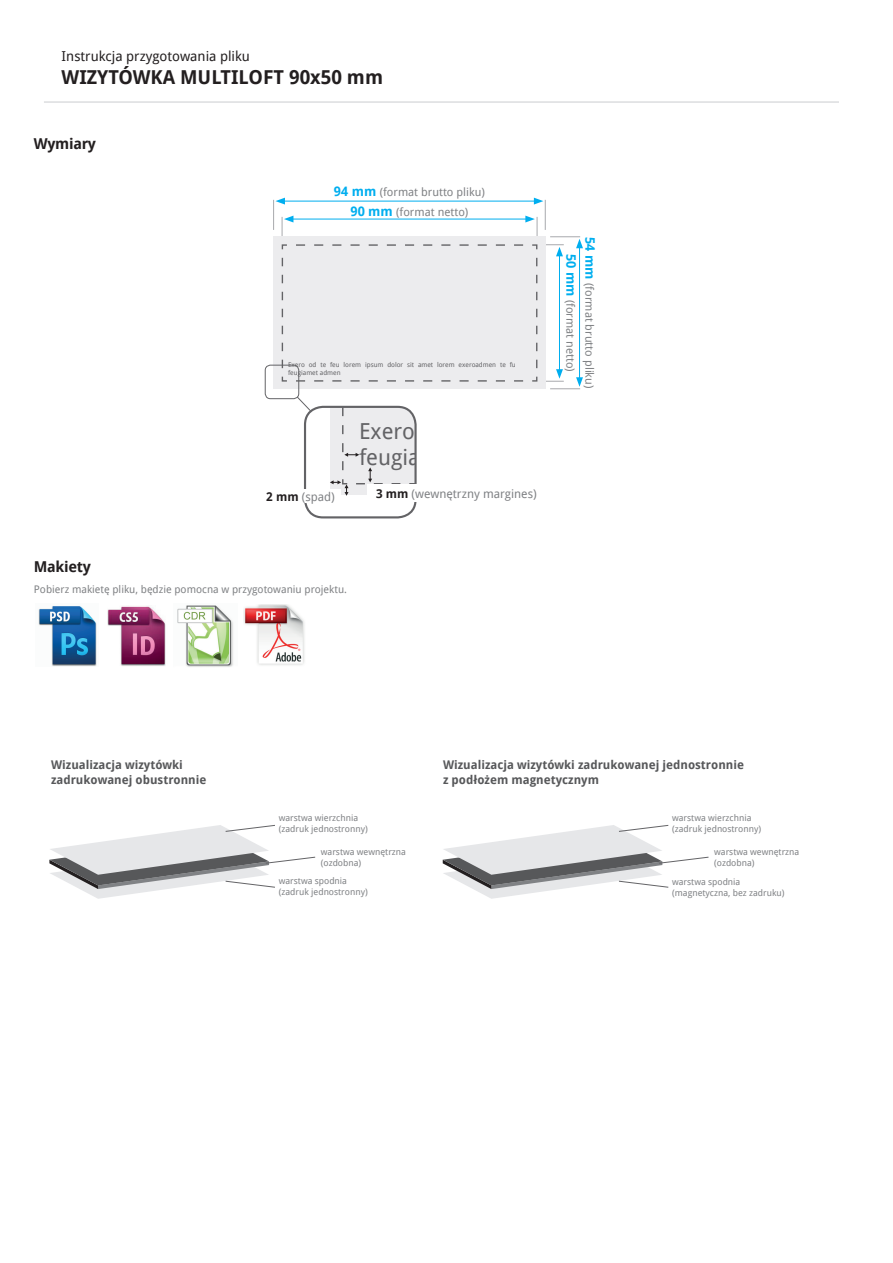
<style>
.page{position:relative;width:893px;height:1263px;background:#fff}
.page>*{position:absolute;margin:0;border:0;box-sizing:border-box;transform-origin:0 0}
.t1{font:22.05px/26.5px "Droid Sans";color:#636366}
.t2{font:700 19.2px "Droid Sans";color:#231f20}
.t3{font:700 15px "Droid Sans";letter-spacing:-.02em;color:#231f20}
.t4{font:13.65px "Droid Sans";color:#231f20}
.t5{font:700 12px/15px "Droid Sans";color:#57585a}
.t6{font:12px "Droid Sans";color:#808285}
.t7{font:11.4px/19.4px "Droid Sans";color:#808285;text-align:center}
.t8{font:10.5px "Droid Sans";color:#808285}
.t9{font:9px/10.8px "Droid Sans";color:#808285}
.t10{font:6.6px/7.9px "Droid Sans";color:#636366}
.s1{font-weight:700;font-size:13.05px;color:#00aeef}
.s2{font-weight:700;color:#231f20}
</style>
<div class="page">
<hr style="left:283px;top:201px;width:253px;height:1px;background:#00aeef">
<svg style="left:275px;top:198px;width:10px;height:7px"></svg>
<svg style="left:534px;top:198px;width:9px;height:7px"></svg>
<hr style="left:291px;top:219px;width:237px;height:1px;background:#00aeef">
<hr style="left:273px;top:200px;width:1px;height:30px;background:#a8a9ad">
<svg style="left:282px;top:216px;width:11px;height:20px"></svg>
<svg style="left:525px;top:216px;width:13px;height:20px"></svg>
<hr style="left:545px;top:200px;width:1px;height:30px;background:#a8a9ad">
<hr style="left:579px;top:246px;width:1px;height:134px;background:#00aeef">
<svg style="left:576px;top:377px;width:7px;height:10px"></svg>
<svg style="left:576px;top:239px;width:7px;height:9px"></svg>
<hr style="left:550px;top:388px;width:30px;height:1px;background:#a8a9ad">
<hr style="left:550px;top:236px;width:30px;height:1px;background:#a8a9ad">
<div style="left:273px;top:236px;width:273px;height:153px;background:#ececee"></div>
<svg style="left:281px;top:244px;width:283px;height:138px"></svg>
<div style="left:265px;top:365px;width:34px;height:34px;border:1px solid #636366;border-radius:5px"></div>
<svg style="left:296px;top:396px;width:16px;height:16px"></svg>
<div style="left:304px;top:406px;width:113px;height:112px;border:2px solid #636366;border-radius:18px"></div>
<div style="left:367px;top:485px;width:178px;height:17px;background:#fff"></div>
<svg style="left:330px;top:407px;width:86px;height:89px;background:#e5e5e7"></svg>
<div style="left:261px;top:489px;width:79px;height:14px;background:#fff"></div>
<hr style="left:44px;top:101px;width:795px;height:2px;background:#dcdddf">
<img style="left:177px;top:605px;width:56px;height:62px">
<img style="left:108px;top:606px;width:58px;height:60px">
<img style="left:244px;top:604px;width:61px;height:61px">
<img style="left:38px;top:606px;width:59px;height:60px">
<svg style="left:49px;top:824px;width:267px;height:75px"></svg>
<svg style="left:443px;top:825px;width:266px;height:74px"></svg>
<h3 class="t4" style="left:62px;top:47px;width:190px">Instrukcja przygotowania pliku</h3>
<h2 class="t2" style="left:62px;top:63px;width:323px">WIZYTÓWKA MultiLoft 90x50 mm</h2>
<h3 class="t3" style="left:34px;top:133px;width:64px">Wymiary</h3>
<h3 class="t3" style="left:34px;top:555px;width:58px">Makiety</h3>
<p class="t7" style="left:334px;top:182px;width:152px"><span class="s1">94 mm</span> (format brutto pliku)<br><span class="s1">90 mm</span> (format netto)</p>
<p class="t10" style="left:288px;top:360px;width:229px">Exero od te feu lorem ipsum dolor sit amet lorem exeroadmen te fu feugiamet admen</p>
<h3 class="t6" style="left:266px;top:488px;width:70px"><span class="s2">2 mm</span> (spad)</h3>
<h1 class="t1" style="left:359px;top:417px;width:101px">Exero od feugiamet</h1>
<h3 class="t6" style="left:376px;top:485px;width:162px"><span class="s2">3 mm</span> (wewnętrzny margines)</h3>
<p class="t8" style="left:34px;top:581px;width:315px">Pobierz makietę pliku, będzie pomocna w przygotowaniu projektu.</p>
<p class="t7" style="left:599px;top:237px;width:152px;rotate:90deg"><span class="s1">54 mm</span> (format brutto pliku)<br><span class="s1">50 mm</span> (format netto)</p>
<h3 class="t5" style="left:51px;top:757px;width:157px">Wizualizacja wizytówki zadrukowanej obustronnie</h3>
<h3 class="t5" style="left:443px;top:757px;width:302px">Wizualizacja wizytówki zadrukowanej jednostronnie z podłożem magnetycznym</h3>
<p class="t9" style="left:279px;top:812px;width:90px">warstwa wierzchnia (zadruk jednostronny)</p>
<p class="t9" style="left:672px;top:812px;width:90px">warstwa wierzchnia (zadruk jednostronny)</p>
<p class="t9" style="left:321px;top:846px;width:87px">warstwa wewnętrzna (ozdobna)</p>
<p class="t9" style="left:714px;top:846px;width:87px">warstwa wewnętrzna (ozdobna)</p>
<p class="t9" style="left:279px;top:875px;width:90px">warstwa spodnia (zadruk jednostronny)</p>
<p class="t9" style="left:672px;top:876px;width:114px">warstwa spodnia (magnetyczna, bez zadruku)</p>
</div>
